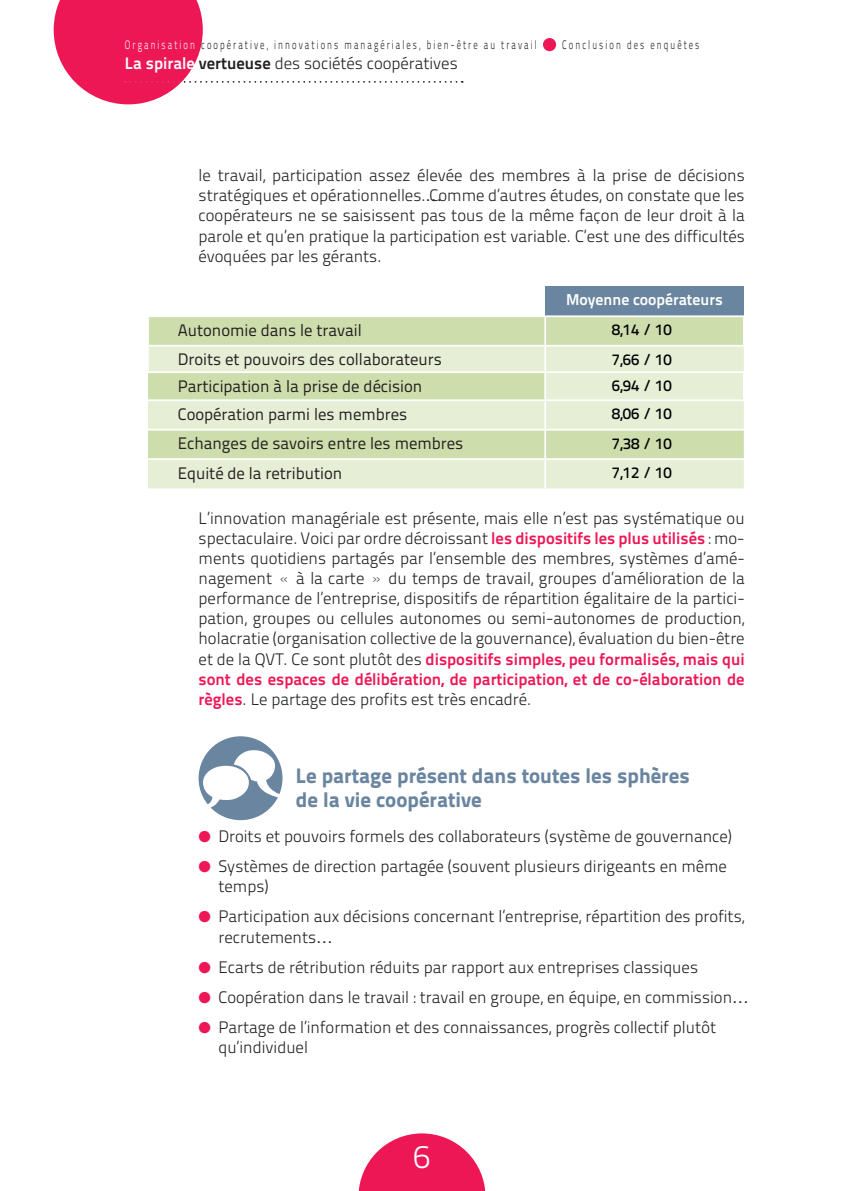
<style>
.page{position:relative;width:844px;height:1191px;background:#fff}
.page>*{position:absolute;margin:0;border:0;box-sizing:border-box;transform-origin:0 0}
.t1{font:32.9px "Titillium Text 14 L 250 wt";color:#fff}
.t2{font:21px/23.6px "Titillium Text 14 L 999 wt";color:#6a85a0}
.t3{font:16.62px/20.1px "Titillium Text 14 L 250 wt";color:#231f20}
.t4{font:16.62px "Titillium Text 14 L 400 wt";color:#231f20}
.t5{font:16.62px/20.1px "Titillium Text 14 L 800 wt";color:#ed1756}
.t6{font:15.75px "Titillium Text 14 L 600 wt";color:#010205}
.t7{font:15.75px "Titillium Text 14 L 800 wt";color:#fff}
.t8{font:12.25px "Titillium Text 14 L 250 wt";letter-spacing:.24em;color:#231f20;scale:.7 1}
.s1{color:#fff}
.s2{font-family:"Titillium Text 14 L 800 wt";color:#fff}
.s3{font-family:"Titillium Text 14 L 800 wt"}
.s4{font-family:"Titillium Text 14 L 800 wt";color:#ed1756}
.s5{font-family:"Titillium Text 14 L 250 wt";color:#231f20}
.s6{color:#ed1756}
</style>
<div class="page">
<svg style="left:358px;top:1133px;width:127px;height:58px"></svg>
<div style="left:543px;top:38px;width:13px;height:13px;background:#ed1756;border-radius:50%"></div>
<svg style="left:54px;top:0;width:408px;height:104px"></svg>
<div style="left:545px;top:286px;width:198px;height:30px;background:#6a85a0"></div>
<svg style="left:149px;top:317px;width:593px;height:28px;background:#cdddac"></svg>
<svg style="left:148px;top:346px;width:595px;height:142px;background:#dde8c7"></svg>
<hr style="left:544px;top:317px;width:2px;height:28px;background:#fff">
<hr style="left:544px;top:401px;width:2px;height:28px;background:#fff">
<hr style="left:544px;top:430px;width:2px;height:28px;background:#fff">
<hr style="left:544px;top:460px;width:2px;height:28px;background:#fff">
<hr style="left:147px;top:346px;width:2px;height:25px;background:#fff">
<hr style="left:544px;top:346px;width:2px;height:25px;background:#fff">
<hr style="left:147px;top:371px;width:398px;height:2px;background:#fff">
<hr style="left:148px;top:399px;width:397px;height:2px;background:#fff">
<hr style="left:148px;top:429px;width:397px;height:1px;background:#fff">
<hr style="left:545px;top:429px;width:198px;height:1px;background:#fff">
<hr style="left:148px;top:458px;width:397px;height:2px;background:#fff">
<hr style="left:545px;top:458px;width:198px;height:2px;background:#fff">
<hr style="left:545px;top:315px;width:199px;height:2px;background:#fff">
<hr style="left:545px;top:371px;width:199px;height:2px;background:#fff">
<hr style="left:544px;top:373px;width:2px;height:26px;background:#fff">
<hr style="left:742px;top:373px;width:2px;height:26px;background:#fff">
<hr style="left:545px;top:399px;width:199px;height:2px;background:#fff">
<div style="left:198px;top:736px;width:84px;height:84px;background:#6a85a0;border-radius:50%"></div>
<svg style="left:201px;top:750px;width:82px;height:59px"></svg>
<p class="t8" style="left:125px;top:37px;width:589px"><span class="s1">Organisation</span> coopérative, innovations managériales, bien-être au travail</p>
<p class="t8" style="left:562px;top:37px;width:197px">Conclusion des enquêtes</p>
<p class="t3" style="left:125px;top:53px;width:334px"><span class="s2">La spirale</span> <span class="s3">vertueuse</span> des sociétés coopératives</p>
<p class="t3" style="left:198px;top:165px;width:547px;text-align:justify">le travail, participation assez élevée des membres à la prise de décisions stratégiques et opérationnelles.…Comme d’autres études, on constate que les coopérateurs ne se saisissent pas tous de la même façon de leur droit à la parole et qu’en pratique la participation est variable. C’est une des difficultés évoquées par les gérants.</p>
<p class="t7" style="left:566px;top:290px;width:158px">Moyenne coopérateurs</p>
<p class="t4" style="left:178px;top:320px;width:185px">Autonomie dans le travail</p>
<p class="t6" style="left:611px;top:320px;width:62px">8,14 / 10</p>
<p class="t4" style="left:178px;top:349px;width:265px">Droits et pouvoirs des collaborateurs</p>
<p class="t6" style="left:611px;top:349px;width:62px">7,66 / 10</p>
<p class="t4" style="left:178px;top:376px;width:246px">Participation à la prise de décision</p>
<p class="t6" style="left:611px;top:376px;width:62px">6,94 / 10</p>
<p class="t4" style="left:178px;top:404px;width:231px">Coopération parmi les membres</p>
<p class="t6" style="left:611px;top:404px;width:62px">8,06 / 10</p>
<p class="t4" style="left:178px;top:433px;width:287px">Echanges de savoirs entre les membres</p>
<p class="t6" style="left:611px;top:433px;width:62px">7,38 / 10</p>
<p class="t4" style="left:178px;top:463px;width:166px">Equité de la retribution</p>
<p class="t6" style="left:611px;top:463px;width:62px">7,12 / 10</p>
<p class="t3" style="left:198px;top:508px;width:547px;text-align:justify">L’innovation managériale est présente, mais elle n’est pas systématique ou spectaculaire. Voici par ordre décroissant <span class="s4">les dispositifs les plus utilisés</span> : mo&shy;ments quotidiens partagés par l’ensemble des membres, systèmes d’amé&shy;nagement « à la carte » du temps de travail, groupes d’amélioration de la performance de l’entreprise, dispositifs de répartition égalitaire de la partici&shy;pation, groupes ou cellules autonomes ou semi-autonomes de production, holacratie (organisation collective de la gouvernance), évaluation du bien-être</p>
<p class="t5" style="left:198px;top:648px;width:547px"><span class="s5">et de la QVT. Ce sont plutôt des</span> dispositifs simples, peu formalisés, mais qui sont des espaces de délibération, de participation, et de co-élaboration de</p>
<p class="t3" style="left:198px;top:689px;width:334px"><span class="s4">règles</span>. Le partage des profits est très encadré.</p>
<p class="t2" style="left:296px;top:763px;width:395px">Le partage présent dans toutes les sphères de la vie coopérative</p>
<p class="t3" style="left:198px;top:826px;width:535px"><span class="s6">●</span> Droits et pouvoirs formels des collaborateurs (système de gouvernance)</p>
<p class="t3" style="left:218px;top:856px;width:510px;text-indent:-20px"><span class="s6">●</span> Systèmes de direction partagée (souvent plusieurs dirigeants en même temps)</p>
<p class="t3" style="left:218px;top:906px;width:527px;text-indent:-20px"><span class="s6">●</span> Participation aux décisions concernant l’entreprise, répartition des profits, recrutements…</p>
<p class="t3" style="left:198px;top:956px;width:501px"><span class="s6">●</span> Ecarts de rétribution réduits par rapport aux entreprises classiques</p>
<p class="t3" style="left:198px;top:986px;width:539px"><span class="s6">●</span> Coopération dans le travail : travail en groupe, en équipe, en commission…</p>
<p class="t3" style="left:218px;top:1017px;width:499px;text-indent:-20px"><span class="s6">●</span> Partage de l’information et des connaissances, progrès collectif plutôt qu’individuel</p>
<h1 class="t1" style="left:413px;top:1136px;width:19px">6</h1>
</div>
